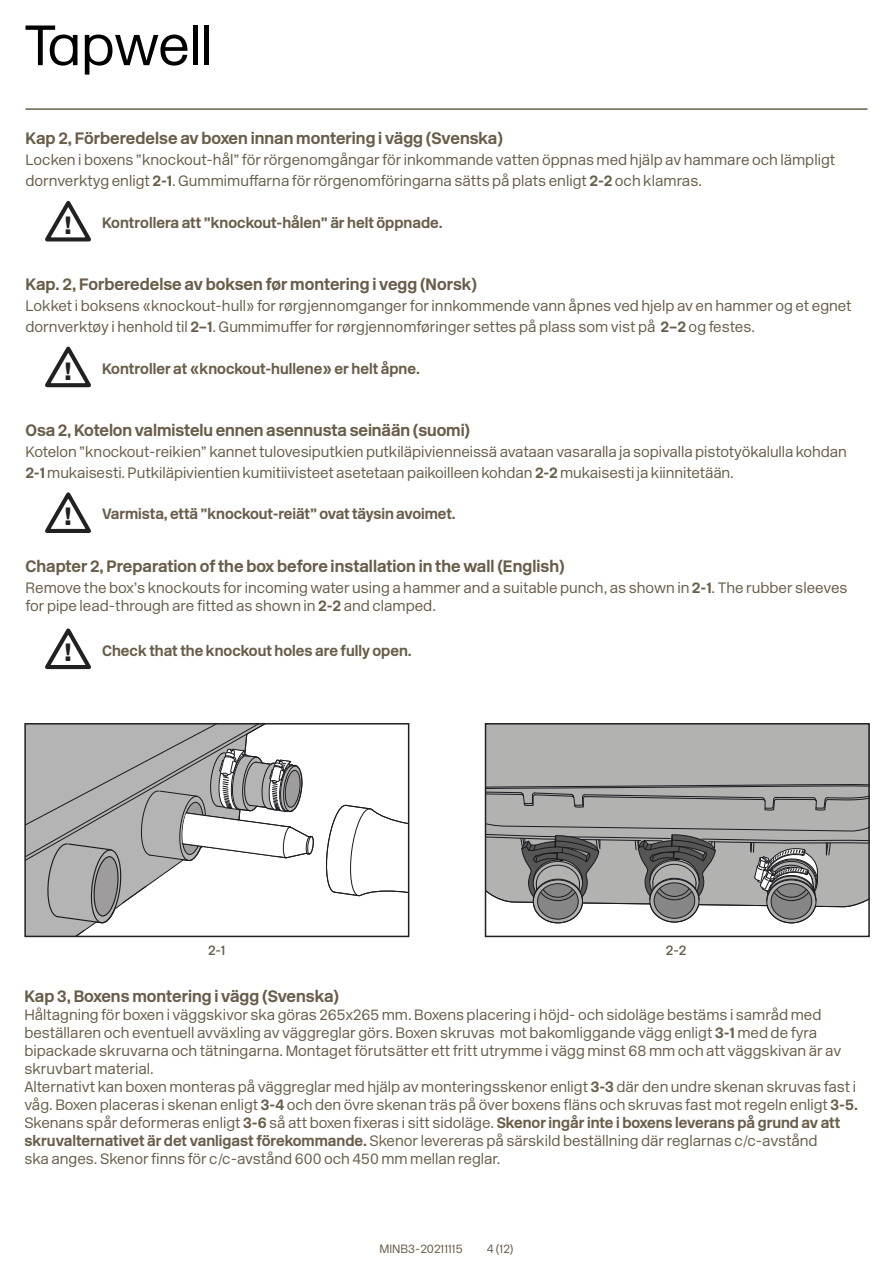
<style>
.page{position:relative;width:893px;height:1263px;background:#fff}
.page>*{position:absolute;margin:0;border:0;box-sizing:border-box;transform-origin:0 0}
.t1{font:800 24.45px "Helvetica Neue LT Std";color:#212121}
.BRÖD{font:700 16.5px "New Rail Alphabet";color:#685d49}
.BRÖD-2{font:300 15px/18px "New Rail Alphabet";color:#685d49}
.BRÖD-3{font:700 15px "New Rail Alphabet";color:#685d49}
.BRÖD-4{font:500 13.5px "New Rail Alphabet";color:#685d49}
.BRÖD-5{font:300 12px "New Rail Alphabet";color:#685d49}
.s1{font-weight:700}
</style>
<div class="page">
<svg style="left:27px;top:924px;width:68px;height:8px"></svg>
<svg style="left:27px;top:930px;width:57px;height:4px"></svg>
<svg style="left:326px;top:804px;width:80px;height:93px"></svg>
<svg style="left:27px;top:726px;width:287px;height:198px"></svg>
<div style="left:24px;top:723px;width:385px;height:214px;border:2px solid #231f20"></div>
<svg style="left:533px;top:907px;width:314px;height:16px"></svg>
<div style="left:654px;top:883px;width:41px;height:35px;background:#868686;border-radius:50%"></div>
<div style="left:654px;top:883px;width:41px;height:35px;border:1px solid #1a1a1f;border-radius:50%"></div>
<div style="left:771px;top:884px;width:41px;height:35px;background:#868686;border-radius:50%"></div>
<div style="left:771px;top:883px;width:41px;height:36px;border:1px solid #1a1a1f;border-radius:50%"></div>
<div style="left:538px;top:884px;width:40px;height:35px;background:#868686;border-radius:50%"></div>
<div style="left:537px;top:883px;width:41px;height:36px;border:1px solid #1a1a1f;border-radius:50%"></div>
<svg style="left:488px;top:726px;width:379px;height:181px;background:#a0a09f"></svg>
<div style="left:485px;top:723px;width:385px;height:214px;border:2px solid #231f20"></div>
<svg style="left:45px;top:200px;width:46px;height:42px"></svg>
<svg style="left:45px;top:346px;width:46px;height:42px"></svg>
<svg style="left:45px;top:492px;width:46px;height:41px"></svg>
<svg style="left:45px;top:628px;width:46px;height:42px"></svg>
<svg style="left:85px;top:35px;width:102px;height:40px"></svg>
<hr style="left:193px;top:26px;width:4px;height:39px;background:#000001">
<div style="left:204px;top:26px;width:5px;height:39px;background:#000001"></div>
<svg style="left:26px;top:26px;width:51px;height:40px"></svg>
<hr style="left:26px;top:108px;width:841px;height:2px;background:#685d49">
<p class="BRÖD" style="left:26px;top:127px;width:479px">Kap 2, Förberedelse av boxen innan montering i vägg (Svenska)</p>
<p class="BRÖD-2" style="left:26px;top:149px;width:811px;line-height:21px">Locken i boxens ”knockout-hål” för rörgenomgångar för inkommande vatten öppnas med hjälp av hammare och lämpligt dornverktyg enligt <span class="s1">2-1</span>. Gummimuffarna för rörgenomföringarna sätts på plats enligt <span class="s1">2-2</span> och klamras.</p>
<h1 class="t1" style="left:65px;top:211px;width:9px">!</h1>
<p class="BRÖD-3" style="left:102px;top:213px;width:342px">Kontrollera att ”knockout-hålen” är helt öppnade.</p>
<p class="BRÖD" style="left:26px;top:273px;width:453px">Kap. 2, Forberedelse av boksen før montering i vegg (Norsk)</p>
<p class="BRÖD-2" style="left:26px;top:295px;width:828px;line-height:21px">Lokket i boksens «knockout-hull» for rørgjennomganger for innkommende vann åpnes ved hjelp av en hammer og et egnet dornverktøy i henhold til <span class="s1">2–1</span>. Gummimuffer for rørgjennomføringer settes på plass som vist på <span class="s1">2–2</span> og festes.</p>
<h1 class="t1" style="left:65px;top:356px;width:9px">!</h1>
<p class="BRÖD-3" style="left:102px;top:358px;width:319px">Kontroller at «knockout-hullene» er helt åpne.</p>
<p class="BRÖD" style="left:26px;top:419px;width:446px">Osa 2, Kotelon valmistelu ennen asennusta seinään (suomi)</p>
<p class="BRÖD-2" style="left:26px;top:441px;width:823px;line-height:21px">Kotelon ”knockout-reikien” kannet tulovesiputkien putkiläpivienneissä avataan vasaralla ja sopivalla pistotyökalulla kohdan<br><span class="s1">2-1</span> mukaisesti. Putkiläpivientien kumitiivisteet asetetaan paikoilleen kohdan <span class="s1">2-2</span> mukaisesti ja kiinnitetään.</p>
<h1 class="t1" style="left:65px;top:502px;width:9px">!</h1>
<p class="BRÖD-3" style="left:102px;top:504px;width:355px">Varmista, että ”knockout-reiät” ovat täysin avoimet.</p>
<p class="BRÖD" style="left:26px;top:555px;width:541px">Chapter 2, Preparation of the box before installation in the wall (English)</p>
<p class="BRÖD-2" style="left:26px;top:578px;width:823px">Remove the box’s knockouts for incoming water using a hammer and a suitable punch, as shown in <span class="s1">2-1</span>. The rubber sleeves for pipe lead-through are fitted as shown in <span class="s1">2-2</span> and clamped.</p>
<h1 class="t1" style="left:65px;top:638px;width:9px">!</h1>
<p class="BRÖD-3" style="left:102px;top:640px;width:311px">Check that the knockout holes are fully open.</p>
<p class="BRÖD-4" style="left:208px;top:941px;width:19px">2-1</p>
<p class="BRÖD-4" style="left:666px;top:941px;width:22px">2-2</p>
<p class="BRÖD" style="left:24px;top:985px;width:316px">Kap 3, Boxens montering i vägg (Svenska)</p>
<p class="BRÖD-2" style="left:24px;top:1006px;width:818px">Håltagning för boxen i väggskivor ska göras 265x265 mm. Boxens placering i höjd- och sidoläge bestäms i samråd med beställaren och eventuell avväxling av väggreglar görs. Boxen skruvas mot bakomliggande vägg enligt <span class="s1">3-1</span> med de fyra bipackade skruvarna och tätningarna. Montaget förutsätter ett fritt utrymme i vägg minst 68 mm och att väggskivan är av skruvbart material.</p>
<p class="BRÖD-2" style="left:24px;top:1078px;width:835px">Alternativt kan boxen monteras på väggreglar med hjälp av monteringsskenor enligt <span class="s1">3-3</span> där den undre skenan skruvas fast i våg. Boxen placeras i skenan enligt <span class="s1">3-4</span> och den övre skenan träs på över boxens fläns och skruvas fast mot regeln enligt <span class="s1">3-5.<br></span>Skenans spår deformeras enligt <span class="s1">3-6</span> så att boxen fixeras i sitt sidoläge. <span class="s1">Skenor ingår inte i boxens leverans på grund av att skruvalternativet är det vanligast förekommande.</span> Skenor levereras på särskild beställning där reglarnas c/c-avstånd</p>
<p class="BRÖD-2" style="left:24px;top:1150px;width:478px">ska anges. Skenor finns för c/c-avstånd 600 och 450 mm mellan reglar.</p>
<p class="BRÖD-5" style="left:379px;top:1241px;width:85px">MINB3-20211115</p>
<p class="BRÖD-5" style="left:487px;top:1241px;width:28px">4 (12)</p>
</div>
